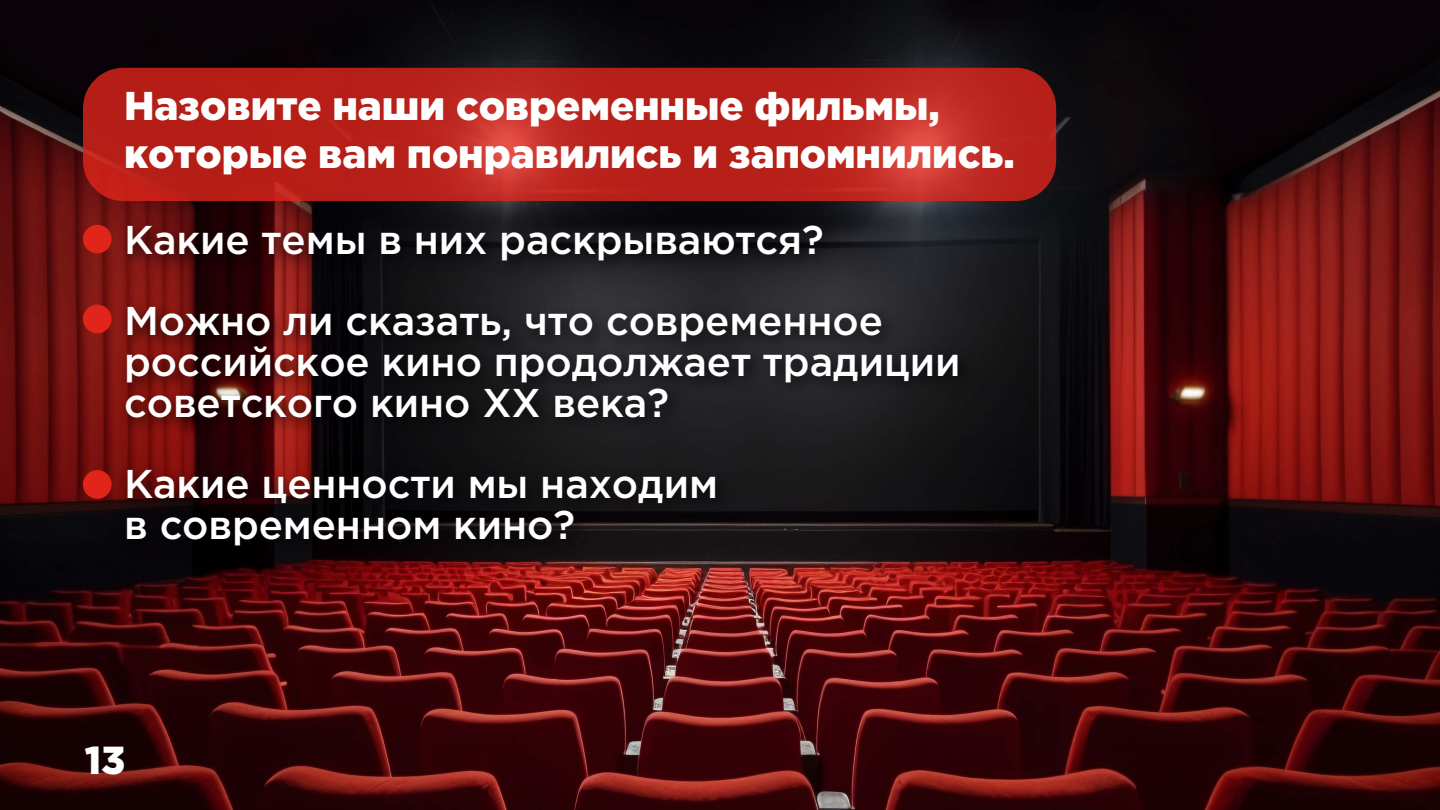
<style>
.page{position:relative;width:1440px;height:810px;background:#fff}
.page>*{position:absolute;margin:0;border:0;box-sizing:border-box;transform-origin:0 0}
.t1{font:500 40.12px/40.7px "Gotham Pro";letter-spacing:-.005em;color:#fff}
.t2{font:900 40.12px/48.2px "Gotham Pro";letter-spacing:-.005em;color:#fff}
.t3{font:900 39px "Gotham Pro";color:#fff}
</style>
<div class="page">
<img style="left:0;top:0;width:1440px;height:810px">
<div style="left:83px;top:225px;width:29px;height:28px;background:#e1251b;border-radius:50%"></div>
<div style="left:83px;top:305px;width:29px;height:28px;background:#e1251b;border-radius:50%"></div>
<div style="left:83px;top:470px;width:29px;height:29px;background:#e1251b;border-radius:50%"></div>
<svg style="left:83px;top:68px;width:973px;height:133px;background:#bb241d"></svg>
<img style="left:110px;top:206px;width:944px;height:442px">
<p class="t2" style="left:124px;top:81px;width:892px">Назовите наши современные фильмы, которые вам понравились и запомнились.</p>
<p class="t1" style="left:124px;top:198px;width:760px;line-height:81.3px">Какие темы в них раскрываются?<br>Можно ли сказать, что современное</p>
<p class="t1" style="left:124px;top:341px;width:838px">российское кино продолжает традиции советского кино XX века?</p>
<p class="t1" style="left:124px;top:463px;width:595px">Какие ценности мы находим в современном кино?</p>
<p class="t3" style="left:85px;top:737px;width:42px">13</p>
</div>
